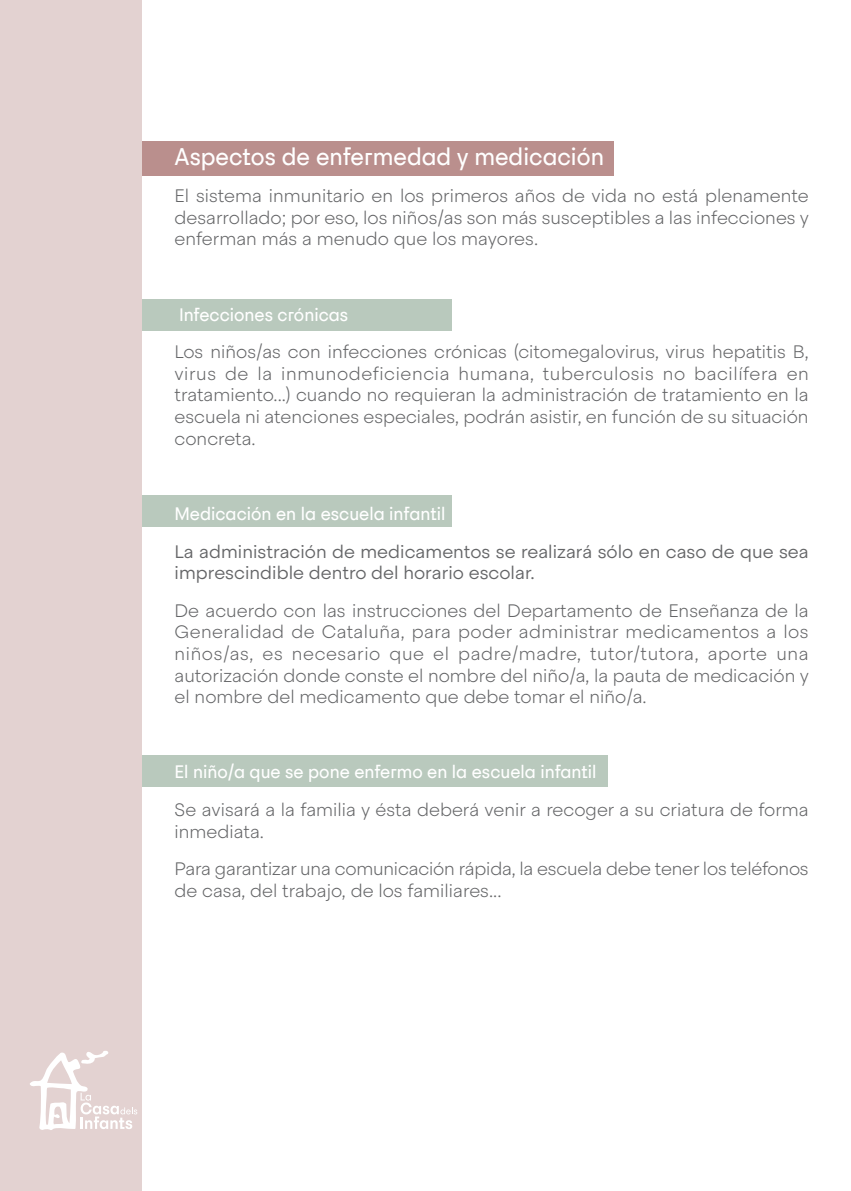
<style>
.page{position:relative;width:851px;height:1191px;background:#fff}
.page>*{position:absolute;margin:0;border:0;box-sizing:border-box;transform-origin:0 0}
.t1{font:24px "Steradian Castelldefels";color:#fff}
.t2{font:200 18px/21.6px "Steradian";color:#646567;text-align:justify}
.t3{font:300 18px/21.6px "Steradian";color:#646567}
.t4{font:18px "Steradian Castelldefels";color:#fff}
</style>
<div class="page">
<div style="left:142px;top:299px;width:309px;height:32px;background:#b9c9bd"></div>
<div style="left:142px;top:495px;width:309px;height:32px;background:#b9c9bd"></div>
<div style="left:142px;top:755px;width:465px;height:32px;background:#b9c9bd"></div>
<div style="left:142px;top:141px;width:471px;height:34px;background:#ba8f8d"></div>
<div style="left:0;top:0;width:142px;height:1191px;background:#e3d2d1"></div>
<svg style="left:30px;top:1051px;width:107px;height:79px"></svg>
<h1 class="t1" style="left:174px;top:142px;width:431px">Aspectos de enfermedad y medicación</h1>
<p class="t2" style="left:174px;top:185px;width:636px">El sistema inmunitario en los primeros años de vida no está plenamente desarrollado; por eso, los niños/as son más susceptibles a las infecciones y enferman más a menudo que los mayores.</p>
<p class="t4" style="left:179px;top:303px;width:171px">Infecciones crónicas</p>
<p class="t2" style="left:174px;top:341px;width:635px">Los niños/as con infecciones crónicas (citomegalovirus, virus hepatitis B, virus de la inmunodeficiencia humana, tuberculosis no bacilífera en tratamiento...) cuando no requieran la administración de tratamiento en la escuela ni atenciones especiales, podrán asistir, en función de su situación concreta.</p>
<p class="t4" style="left:174px;top:503px;width:272px">Medicación en la escuela infantil</p>
<p class="t3" style="left:174px;top:540px;width:635px">La administración de medicamentos se realizará sólo en caso de que sea imprescindible dentro del horario escolar.</p>
<p class="t2" style="left:174px;top:599px;width:635px">De acuerdo con las instrucciones del Departamento de Enseñanza de la Generalidad de Cataluña, para poder administrar medicamentos a los niños/as, es necesario que el padre/madre, tutor/tutora, aporte una autorización donde conste el nombre del niño/a, la pauta de medicación y el nombre del medicamento que debe tomar el niño/a.</p>
<p class="t4" style="left:174px;top:761px;width:423px">El niño/a que se pone enfermo en la escuela infantil</p>
<p class="t2" style="left:174px;top:799px;width:635px">Se avisará a la familia y ésta deberá venir a recoger a su criatura de forma inmediata.</p>
<p class="t2" style="left:174px;top:858px;width:635px">Para garantizar una comunicación rápida, la escuela debe tener los teléfonos de casa, del trabajo, de los familiares...</p>
</div>
